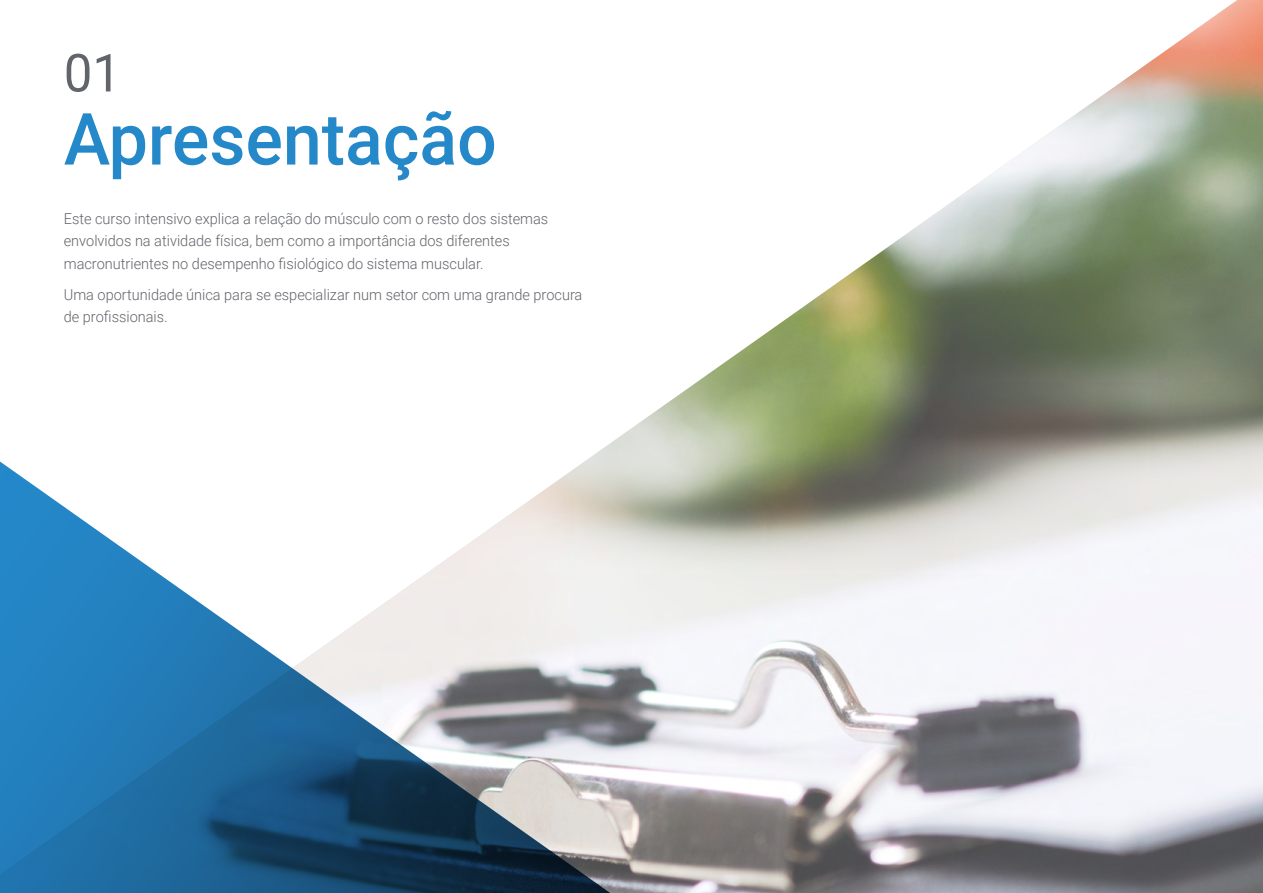
<style>
.page{position:relative;width:1263px;height:893px;background:#fff}
.page>*{position:absolute;margin:0;border:0;box-sizing:border-box;transform-origin:0 0}
.t1{font:500 72px "Roboto";color:#2488c9}
.t2{font:52.5px "Roboto";color:#61646a}
.t3{font:300 15px/22.5px "Roboto";color:#61646a}
</style>
<div class="page">
<img style="left:607px;top:0;width:656px;height:893px">
<svg style="left:0;top:446px;width:640px;height:447px"></svg>
<h2 class="t2" style="left:64px;top:36px;width:59px">01</h2>
<h1 class="t1" style="left:64px;top:89px;width:435px">Apresentação</h1>
<p class="t3" style="left:64px;top:207px;width:486px">Este curso intensivo explica a relação do músculo com o resto dos sistemas envolvidos na atividade física, bem como a importância dos diferentes macronutrientes no desempenho fisiológico do sistema muscular.</p>
<p class="t3" style="left:64px;top:283px;width:520px">Uma oportunidade única para se especializar num setor com uma grande procura de profissionais.</p>
</div>
